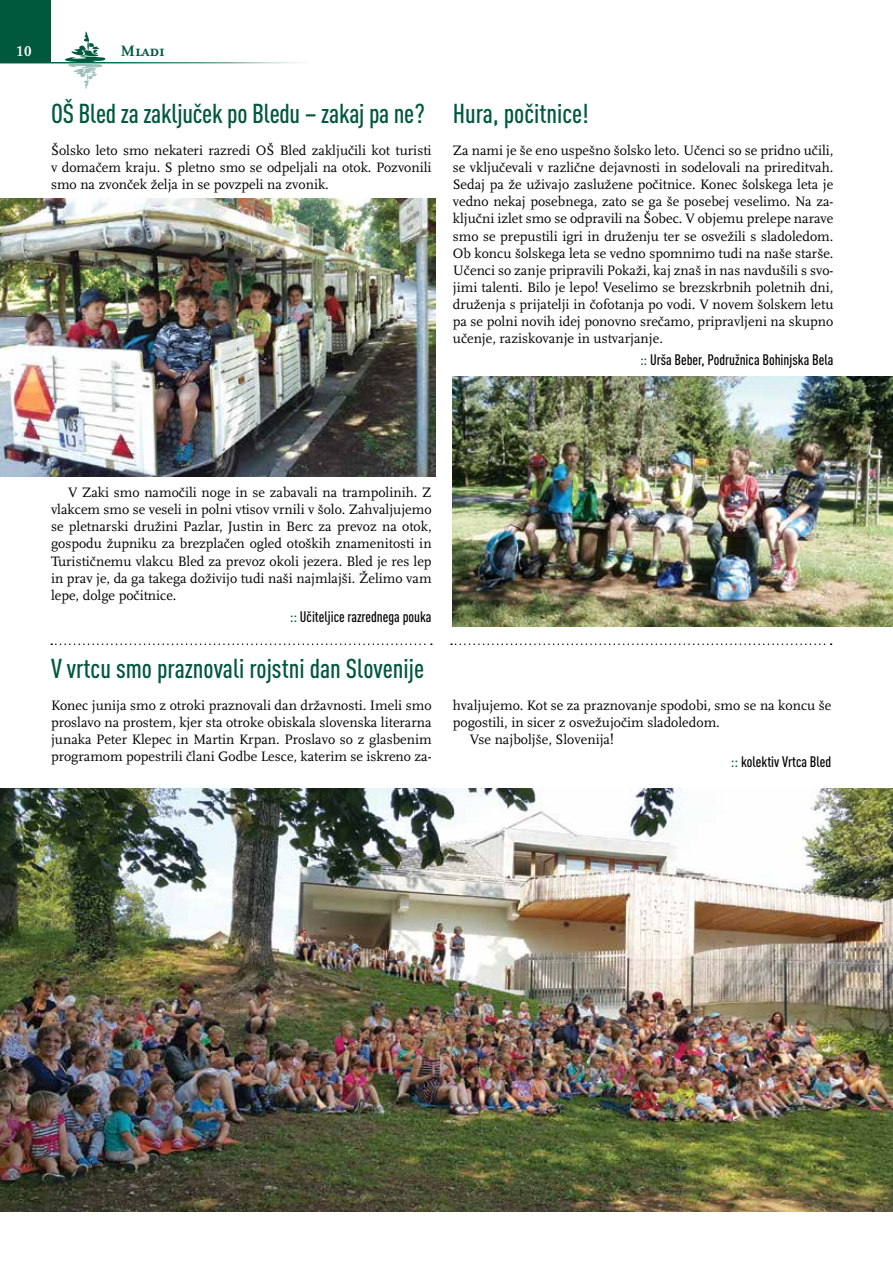
<style>
.page{position:relative;width:893px;height:1263px;background:#fff}
.page>*{position:absolute;margin:0;border:0;box-sizing:border-box;transform-origin:0 0}
.t1{font:500 condensed 27px "DIN Pro";color:#00583d}
.t2{font:700 15.75px "Scala Caps CE";color:#00583d}
.t3{font:500 condensed 15px "DIN Pro";color:#000}
.t4{font:700 15px "Scala Caps CE";color:#fff}
.t5{font:14.25px/17.1px "Scala CE";color:#000;text-align:justify}
.s1{color:#00583d}
</style>
<div class="page">
<div style="left:0;top:0;width:51px;height:63px;background:#00583d"></div>
<hr style="left:0;top:62px;width:317px;height:1px;background:#fff">
<svg style="left:63px;top:31px;width:43px;height:58px"></svg>
<img style="left:0;top:199px;width:436px;height:277px">
<img style="left:453px;top:376px;width:440px;height:251px">
<img style="left:0;top:788px;width:893px;height:424px">
<svg style="left:51px;top:643px;width:381px;height:2px"></svg>
<svg style="left:451px;top:643px;width:381px;height:2px"></svg>
<p class="t4" style="left:17px;top:43px;width:17px">10</p>
<p class="t2" style="left:121px;top:42px;width:45px">Mladi</p>
<h1 class="t1" style="left:51px;top:93px;width:375px">OŠ Bled za zaključek po Bledu – zakaj pa ne?</h1>
<p class="t5" style="left:51px;top:142px;width:382px">Šolsko leto smo nekateri razredi OŠ Bled zaključili kot turisti v domačem kraju. S pletno smo se odpeljali na otok. Pozvonili smo na zvonček želja in se povzpeli na zvonik.</p>
<h1 class="t1" style="left:453px;top:93px;width:137px">Hura, počitnice!</h1>
<p class="t5" style="left:453px;top:142px;width:382px">Za nami je še eno uspešno šolsko leto. Učenci so se pridno učili, se vključevali v različne dejavnosti in sodelovali na prireditvah.<br>Sedaj pa že uživajo zaslužene počitnice. Konec šolskega leta je vedno nekaj posebnega, zato se ga še posebej veselimo. Na za&shy;ključni izlet smo se odpravili na Šobec. V objemu prelepe narave smo se prepustili igri in druženju ter se osvežili s sladoledom.<br>Ob koncu šolskega leta se vedno spomnimo tudi na naše starše.<br>Učenci so zanje pripravili Pokaži, kaj znaš in nas navdušili s svo&shy;jimi talenti. Bilo je lepo! Veselimo se brezskrbnih poletnih dni, druženja s prijatelji in čofotanja po vodi. V novem šolskem letu pa se polni novih idej ponovno srečamo, pripravljeni na skupno učenje, raziskovanje in ustvarjanje.</p>
<p class="t3" style="left:640px;top:349px;width:195px"><span class="s1">:::</span> Urša Beber, Podružnica Bohinjska Bela</p>
<p class="t5" style="left:51px;top:484px;width:382px;text-indent:17px">V Zaki smo namočili noge in se zabavali na trampolinih. Z vlakcem smo se veseli in polni vtisov vrnili v šolo. Zahvaljujemo se pletnarski družini Pazlar, Justin in Berc za prevoz na otok, gospodu župniku za brezplačen ogled otoških znamenitosti in Turističnemu vlakcu Bled za prevoz okoli jezera. Bled je res lep in prav je, da ga takega doživijo tudi naši najmlajši. Želimo vam lepe, dolge počitnice.</p>
<p class="t3" style="left:290px;top:606px;width:143px"><span class="s1">:::</span> Učiteljice razrednega pouka</p>
<h1 class="t1" style="left:51px;top:648px;width:375px">V vrtcu smo praznovali rojstni dan Slovenije</h1>
<p class="t5" style="left:51px;top:697px;width:382px">Konec junija smo z otroki praznovali dan državnosti. Imeli smo proslavo na prostem, kjer sta otroke obiskala slovenska literarna junaka Peter Klepec in Martin Krpan. Proslavo so z glasbenim programom popestrili člani Godbe Lesce, katerim se iskreno za-</p>
<p class="t5" style="left:453px;top:697px;width:380px">hvaljujemo. Kot se za praznovanje spodobi, smo se na koncu še</p>
<p class="t5" style="left:453px;top:714px;width:268px">pogostili, in sicer z osvežujočim sladoledom.</p>
<p class="t5" style="left:470px;top:731px;width:145px">Vse najboljše, Slovenija!</p>
<p class="t3" style="left:731px;top:750px;width:102px"><span class="s1">:::</span> kolektiv Vrtca Bled</p>
</div>
